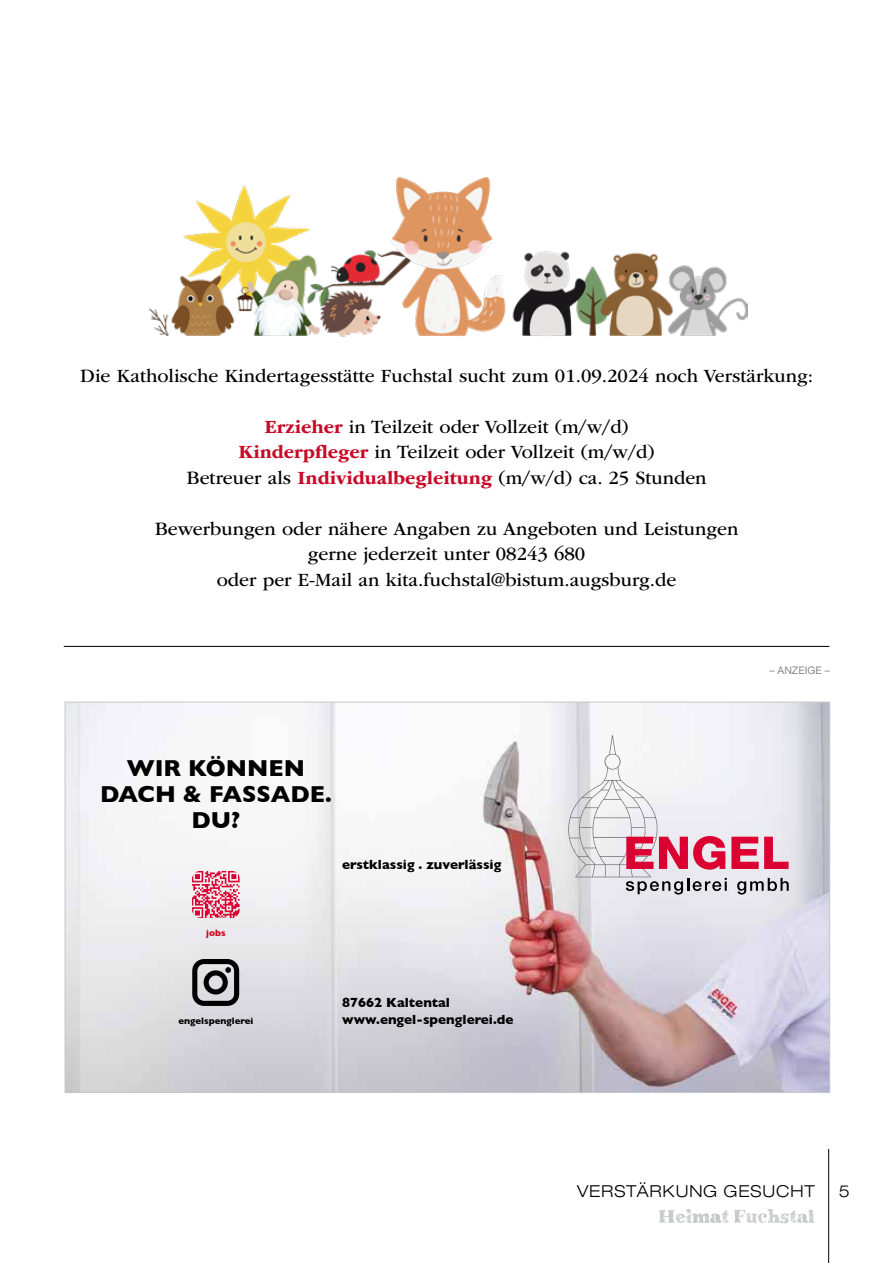
<style>
.page{position:relative;width:893px;height:1263px;background:#fff}
.page>*{position:absolute;margin:0;border:0;box-sizing:border-box;transform-origin:0 0}
.t1{font:700 23.55px/26.1px "Gill Sans";color:#000;text-align:center}
.t2{font:19.5px/25.5px "ITC Garamond Std";color:#000;text-align:center}
.t3{font:300 expanded 16.5px "Helvetica Neue LT Pro";letter-spacing:.05em;color:#000}
.t4{font:700 13.5px/17px "Gill Sans";color:#000}
.t5{font:10.5px "Helvetica Neue LT Pro";color:#87888a}
.t6{font:700 9.45px "Gill Sans";color:#000}
.t7{font:700 9.45px "Gill Sans";color:#cd071e}
.s1{font-weight:700;color:#c80a27}
</style>
<div class="page">
<svg style="left:692px;top:1213px;width:30px;height:10px"></svg>
<img style="left:659px;top:1209px;width:32px;height:7px">
<img style="left:767px;top:1209px;width:13px;height:14px">
<svg style="left:734px;top:1210px;width:12px;height:13px"></svg>
<hr style="left:828px;top:1149px;width:1px;height:114px;background:#000">
<hr style="left:64px;top:646px;width:765px;height:1px;background:#000">
<img style="left:149px;top:177px;width:599px;height:160px">
<img style="left:67px;top:704px;width:761px;height:387px">
<svg style="left:192px;top:871px;width:48px;height:47px"></svg>
<svg style="left:192px;top:959px;width:47px;height:47px;background:#706f72"></svg>
<svg style="left:568px;top:735px;width:221px;height:159px"></svg>
<p class="t2" style="left:80px;top:363px;width:734px">Die Katholische Kindertagesstätte Fuchstal sucht zum 01.09.2024 noch Verstärkung:</p>
<p class="t2" style="left:187px;top:414px;width:522px"><span class="s1">Erzieher</span> in Teilzeit oder Vollzeit (m/w/d)<br><span class="s1">Kinderpfleger</span> in Teilzeit oder Vollzeit (m/w/d)<br>Betreuer als <span class="s1">Individualbegleitung</span> (m/w/d) ca. 25 Stunden</p>
<p class="t2" style="left:155px;top:516px;width:585px">Bewerbungen oder nähere Angaben zu Angeboten und Leistungen gerne jederzeit unter 08243 680<br>oder per E-Mail an kita.fuchstal@bistum.augsburg.de</p>
<p class="t1" style="left:100px;top:755px;width:233px">WIR KÖNNEN<br>DACH &amp; FASSADE.<br>DU?</p>
<p class="t4" style="left:342px;top:856px;width:161px">erstklassig . zuverlässig</p>
<p class="t7" style="left:206px;top:925px;width:21px">jobs</p>
<p class="t6" style="left:178px;top:1013px;width:76px">engelspenglerei</p>
<p class="t4" style="left:342px;top:993px;width:173px">87662 Kaltental www.engel-spenglerei.de</p>
<p class="t5" style="left:769px;top:664px;width:62px">– ANZEIGE –</p>
<p class="t3" style="left:577px;top:1181px;width:239px">VERSTÄRKUNG GESUCHT</p>
<p class="t3" style="left:839px;top:1181px;width:13px">5</p>
</div>
